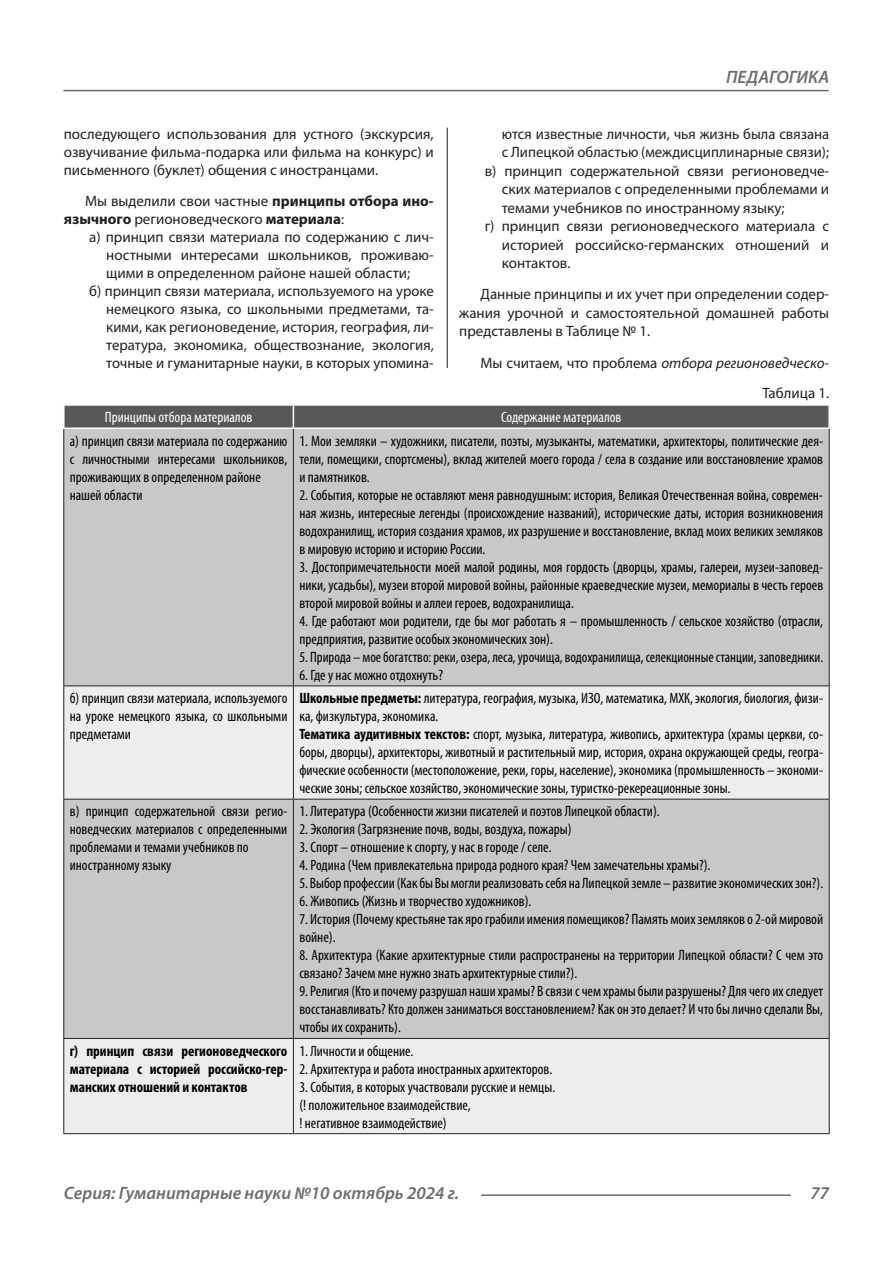
<style>
.page{position:relative;width:893px;height:1263px;background:#fff}
.page>*{position:absolute;margin:0;border:0;box-sizing:border-box;transform-origin:0 0}
.t1{font:italic 600 18px "Myriad Pro";color:#6c6d70}
.Таблица_Строка{font:condensed 15px/18px "Myriad Pro";color:#000;text-align:justify}
.Статья_текст{font:15px/18px "Myriad Pro";color:#231f20;text-align:justify}
.Таблица_Строка-2{font:700 condensed 15px/18px "Myriad Pro";color:#000;text-align:justify}
.Таблица_Заголовок_Яч{font:condensed 15px "Myriad Pro";color:#fff}
.Статья_текст-2{font:italic 15px "Myriad Pro";color:#231f20}
.s1{font-weight:700}
.s2{font-style:normal}
</style>
<div class="page">
<hr style="left:447px;top:128px;width:1px;height:1007px;background:#231f20">
<hr style="left:63px;top:90px;width:766px;height:1px;background:#6c6d70">
<hr style="left:481px;top:1194px;width:310px;height:2px;background:#6c6d70">
<div style="left:441px;top:368px;width:10px;height:768px;background:#fff"></div>
<div style="left:64px;top:429px;width:765px;height:256px;background:#c7c8ca"></div>
<svg style="left:64px;top:686px;width:765px;height:447px;background:#d7d8d9"></svg>
<div style="left:64px;top:405px;width:765px;height:22px;background:#57585a"></div>
<hr style="left:828px;top:406px;width:2px;height:21px;background:#fff">
<hr style="left:63px;top:429px;width:1px;height:256px;background:#231f20">
<hr style="left:293px;top:429px;width:1px;height:256px;background:#231f20">
<hr style="left:829px;top:429px;width:1px;height:256px;background:#231f20">
<hr style="left:63px;top:685px;width:230px;height:1px;background:#231f20">
<hr style="left:63px;top:686px;width:1px;height:113px;background:#231f20">
<hr style="left:293px;top:685px;width:537px;height:1px;background:#231f20">
<hr style="left:293px;top:686px;width:1px;height:113px;background:#231f20">
<hr style="left:829px;top:686px;width:1px;height:113px;background:#231f20">
<hr style="left:63px;top:799px;width:230px;height:1px;background:#231f20">
<hr style="left:63px;top:799px;width:1px;height:239px;background:#231f20">
<hr style="left:293px;top:799px;width:537px;height:1px;background:#231f20">
<hr style="left:293px;top:799px;width:1px;height:239px;background:#231f20">
<hr style="left:829px;top:799px;width:1px;height:239px;background:#231f20">
<hr style="left:63px;top:1038px;width:230px;height:1px;background:#231f20">
<hr style="left:63px;top:1039px;width:1px;height:94px;background:#231f20">
<hr style="left:293px;top:1038px;width:537px;height:1px;background:#231f20">
<hr style="left:293px;top:1039px;width:1px;height:94px;background:#231f20">
<hr style="left:829px;top:1039px;width:1px;height:94px;background:#231f20">
<hr style="left:63px;top:1133px;width:230px;height:1px;background:#231f20">
<hr style="left:293px;top:1133px;width:537px;height:1px;background:#231f20">
<p class="Статья_текст" style="left:64px;top:125px;width:371px">последующего использования для устного (экскурсия, озвучивание фильма-подарка или фильма на конкурс) и письменного (буклет) общения с иностранцами.</p>
<p class="Статья_текст" style="left:64px;top:191px;width:371px;text-indent:21px">Мы выделили свои частные <span class="s1">принципы отбора ино&shy;язычного</span> регионоведческого <span class="s1">материала</span>:</p>
<p class="Статья_текст" style="left:106px;top:227px;width:329px;text-indent:-17px">а) принцип связи материала по содержанию с лич&shy;ностными интересами школьников, проживаю&shy;щими в определенном районе нашей области;</p>
<p class="Статья_текст" style="left:106px;top:281px;width:329px;text-indent:-17px">б) принцип связи материала, используемого на уроке немецкого языка, со школьными предметами, та&shy;кими, как регионоведение, история, география, ли&shy;тература, экономика, обществознание, экология, точные и гуманитарные науки, в которых упомина-</p>
<p class="t1" style="left:726px;top:66px;width:104px">ПЕДАГОГИКА</p>
<p class="Статья_текст" style="left:502px;top:124px;width:329px;line-height:18.5px">ются известные личности, чья жизнь была связана с Липецкой областью (междисциплинарные связи);</p>
<p class="Статья_текст" style="left:502px;top:161px;width:329px;line-height:18.5px;text-indent:-17px">в) принцип содержательной связи регионоведче&shy;ских материалов с определенными проблемами и темами учебников по иностранному языку;</p>
<p class="Статья_текст" style="left:502px;top:217px;width:329px;line-height:18.5px;text-indent:-17px">г) принцип связи регионоведческого материала с историей российско-германских отношений и контактов.</p>
<p class="Статья_текст" style="left:459px;top:285px;width:371px;line-height:18.5px;text-indent:21px">Данные принципы и их учет при определении содер&shy;жания урочной и самостоятельной домашней работы представлены в Таблице № 1.</p>
<p class="Статья_текст-2" style="left:480px;top:353px;width:350px"><span class="s2">Мы считаем, что проблема</span> отбора регионоведческо-</p>
<p class="Статья_текст" style="left:762px;top:384px;width:68px">Таблица 1.</p>
<p class="Таблица_Заголовок_Яч" style="left:105px;top:408px;width:149px">Принципы отбора материалов</p>
<p class="Таблица_Заголовок_Яч" style="left:501px;top:408px;width:122px">Содержание материалов</p>
<p class="Таблица_Строка" style="left:70px;top:432px;width:219px">а) принцип связи материала по содержанию с личностными интересами школьников, проживающих в определенном районе</p>
<p class="Таблица_Строка" style="left:70px;top:486px;width:74px">нашей области</p>
<p class="Таблица_Строка" style="left:299px;top:432px;width:525px">1. Мои земляки – художники, писатели, поэты, музыканты, математики, архитекторы, политические дея&shy;тели, помещики, спортсмены), вклад жителей моего города / села в создание или восстановление храмов и памятников.</p>
<p class="Таблица_Строка" style="left:299px;top:486px;width:525px">2. События, которые не оставляют меня равнодушным: история, Великая Отечественная война, современ&shy;ная жизнь, интересные легенды (происхождение названий), исторические даты, история возникновения водохранилищ, история создания храмов, их разрушение и восстановление, вклад моих великих земляков в мировую историю и историю России.</p>
<p class="Таблица_Строка" style="left:299px;top:558px;width:525px">3. Достопримечательности моей малой родины, моя гордость (дворцы, храмы, галереи, музеи-заповед&shy;ники, усадьбы), музеи второй мировой войны, районные краеведческие музеи, мемориалы в честь героев второй мировой войны и аллеи героев, водохранилища.</p>
<p class="Таблица_Строка" style="left:299px;top:612px;width:525px">4. Где работают мои родители, где бы мог работать я – промышленность / сельское хозяйство (отрасли, предприятия, развитие особых экономических зон).</p>
<p class="Таблица_Строка" style="left:299px;top:648px;width:525px">5. Природа – мое богатство: реки, озера, леса, урочища, водохранилища, селекционные станции, заповедники.</p>
<p class="Таблица_Строка" style="left:299px;top:666px;width:145px">6. Где у нас можно отдохнуть?</p>
<p class="Таблица_Строка" style="left:70px;top:689px;width:219px">б) принцип связи материала, используемого на уроке немецкого языка, со школьными предметами</p>
<p class="Таблица_Строка" style="left:299px;top:689px;width:525px"><span class="s1">Школьные предметы:</span> литература, география, музыка, ИЗО, математика, МХК, экология, биология, физи&shy;ка, физкультура, экономика.</p>
<p class="Таблица_Строка" style="left:299px;top:725px;width:525px"><span class="s1">Тематика аудитивных текстов:</span> спорт, музыка, литература, живопись, архитектура (храмы церкви, со&shy;боры, дворцы), архитекторы, животный и растительный мир, история, охрана окружающей среды, геогра&shy;фические особенности (местоположение, реки, горы, население), экономика (промышленность – экономи&shy;ческие зоны; сельское хозяйство, экономические зоны, туристко-рекереационные зоны.</p>
<p class="Таблица_Строка" style="left:70px;top:802px;width:219px">в) принцип содержательной связи регио&shy;новедческих материалов с определенными проблемами и темами учебников по</p>
<p class="Таблица_Строка" style="left:70px;top:856px;width:103px">иностранному языку</p>
<p class="Таблица_Строка" style="left:299px;top:802px;width:362px">1. Литература (Особенности жизни писателей и поэтов Липецкой области).</p>
<p class="Таблица_Строка" style="left:299px;top:820px;width:274px">2. Экология (Загрязнение почв, воды, воздуха, пожары)</p>
<p class="Таблица_Строка" style="left:299px;top:838px;width:254px">3. Спорт – отношение к спорту, у нас в городе / селе.</p>
<p class="Таблица_Строка" style="left:299px;top:856px;width:412px">4. Родина (Чем привлекательна природа родного края? Чем замечательны храмы?).</p>
<p class="Таблица_Строка" style="left:299px;top:874px;width:525px">5. Выбор профессии (Как бы Вы могли реализовать себя на Липецкой земле – развитие экономических зон?).</p>
<p class="Таблица_Строка" style="left:299px;top:892px;width:234px">6. Живопись (Жизнь и творчество художников).</p>
<p class="Таблица_Строка" style="left:299px;top:910px;width:525px">7. История (Почему крестьяне так яро грабили имения помещиков? Память моих земляков о 2-ой мировой войне).</p>
<p class="Таблица_Строка" style="left:299px;top:946px;width:525px">8. Архитектура (Какие архитектурные стили распространены на территории Липецкой области? С чем это связано? Зачем мне нужно знать архитектурные стили?).</p>
<p class="Таблица_Строка" style="left:299px;top:982px;width:525px">9. Религия (Кто и почему разрушал наши храмы? В связи с чем храмы были разрушены? Для чего их следует восстанавливать? Кто должен заниматься восстановлением? Как он это делает? И что бы лично сделали Вы, чтобы их сохранить).</p>
<p class="Таблица_Строка-2" style="left:70px;top:1041px;width:219px">г) принцип связи регионоведческого материала с историей российско-гер&shy;манских отношений и контактов</p>
<p class="Таблица_Строка" style="left:299px;top:1041px;width:116px">1. Личности и общение.</p>
<p class="Таблица_Строка" style="left:299px;top:1059px;width:255px">2. Архитектура и работа иностранных архитекторов.</p>
<p class="Таблица_Строка" style="left:299px;top:1077px;width:257px">3. События, в которых участвовали русские и немцы.</p>
<p class="Таблица_Строка" style="left:299px;top:1095px;width:173px">(! положительное взаимодействие,</p>
<p class="Таблица_Строка" style="left:299px;top:1113px;width:149px">! негативное взаимодействие)</p>
<p class="t1" style="left:64px;top:1182px;width:397px">Серия: Гуманитарные науки №10 октябрь 2024 г.</p>
<p class="t1" style="left:810px;top:1182px;width:20px">77</p>
</div>
